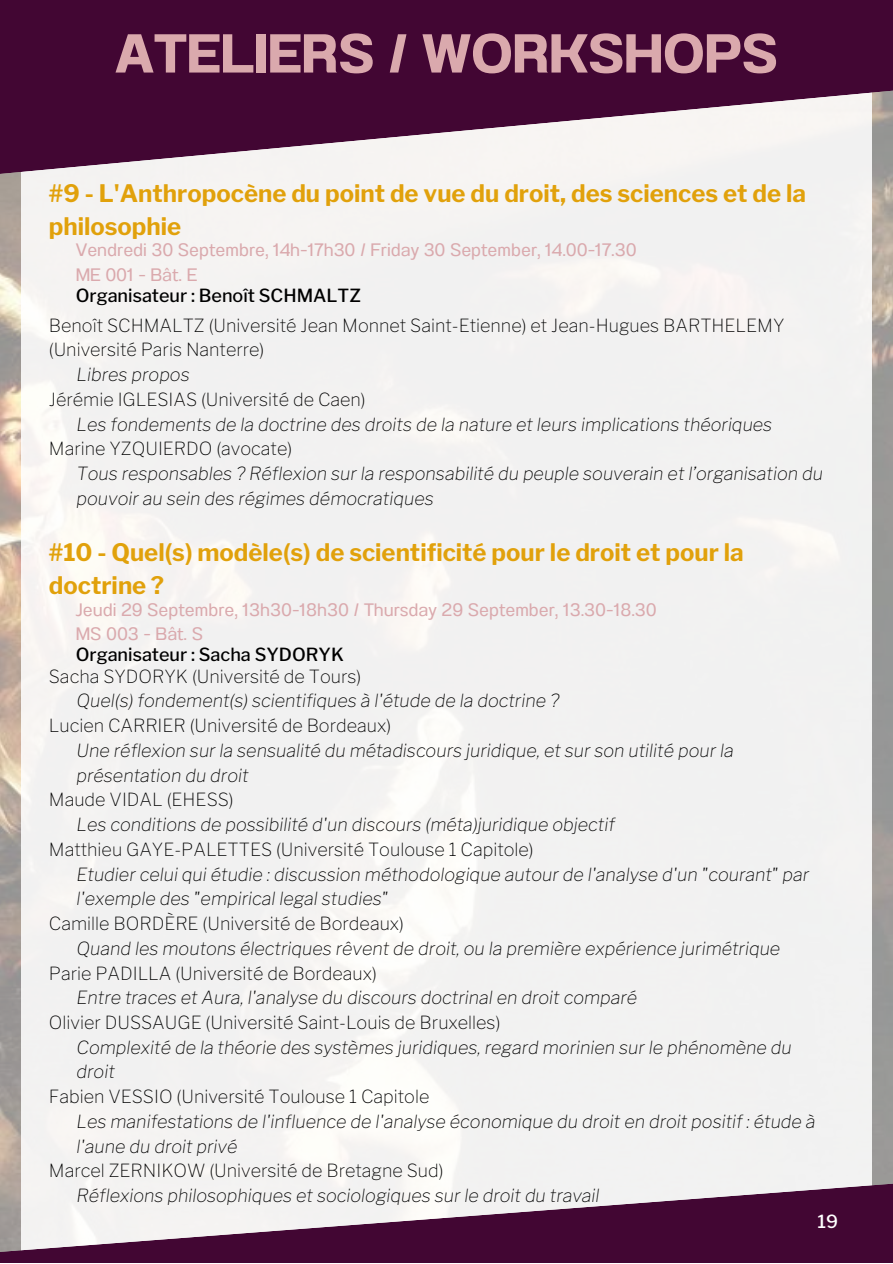
<style>
.page{position:relative;width:893px;height:1264px;background:#fff}
.page>*{position:absolute;margin:0;border:0;box-sizing:border-box;transform-origin:0 0}
.t1{font:700 54.6px "Anantason";color:#daa9ad}
.t2{font:700 24px/32.5px "Libre Franklin";color:#e1a10b}
.t3{font:italic 100 18px/24.8px "Libre Franklin";color:#000}
.t4{font:100 18px/24.8px "Libre Franklin";color:#000}
.t5{font:18px/24.8px "Anantason";color:#daa9ad}
.t6{font:500 18px "Libre Franklin";color:#000}
.t7{font:500 18px "Libre Franklin";color:#fff}
</style>
<div class="page">
<img style="left:0;top:190px;width:892px;height:975px">
<div style="left:21px;top:41px;width:850px;height:1221px;background:#f2f1f1"></div>
<svg style="left:0;top:0;width:892px;height:190px;fill:#420633"></svg>
<svg style="left:0;top:1165px;width:892px;height:97px"></svg>
<h1 class="t1" style="left:115px;top:22px;width:664px">ATELIERS / WORKSHOPS</h1>
<h2 class="t2" style="left:49px;top:177px;width:758px">#9 - L'Anthropocène du point de vue du droit, des sciences et de la philosophie</h2>
<p class="t5" style="left:76px;top:238px;width:562px">Vendredi 30 Septembre, 14h-17h30 / Friday 30 September, 14.00-17.30<br>ME 001 - Bât. E</p>
<p class="t6" style="left:76px;top:285px;width:287px">Organisateur : Benoît SCHMALTZ</p>
<p class="t4" style="left:49px;top:313px;width:737px">Benoît SCHMALTZ (Université Jean Monnet Saint-Etienne) et Jean-Hugues BARTHELEMY (Université Paris Nanterre)</p>
<p class="t3" style="left:77px;top:362px;width:115px">Libres propos</p>
<p class="t4" style="left:49px;top:387px;width:318px">Jérémie IGLESIAS (Université de Caen)</p>
<p class="t3" style="left:77px;top:411px;width:697px">Les fondements de la doctrine des droits de la nature et leurs implications théoriques</p>
<p class="t4" style="left:49px;top:436px;width:245px">Marine YZQUIERDO (avocate)</p>
<p class="t3" style="left:77px;top:461px;width:747px">Tous responsables ? Réflexion sur la responsabilité du peuple souverain et l’organisation du pouvoir au sein des régimes démocratiques</p>
<h2 class="t2" style="left:49px;top:536px;width:696px">#10 - Quel(s) modèle(s) de scientificité pour le droit et pour la doctrine ?</h2>
<p class="t5" style="left:76px;top:597px;width:582px">Jeudi 29 Septembre, 13h30-18h30 / Thursday 29 September, 13.30-18.30<br>MS 003 - Bât. S</p>
<p class="t6" style="left:76px;top:643px;width:269px">Organisateur : Sacha SYDORYK</p>
<p class="t4" style="left:49px;top:663px;width:314px">Sacha SYDORYK (Université de Tours)</p>
<p class="t3" style="left:77px;top:688px;width:484px">Quel(s) fondement(s) scientifiques à l'étude de la doctrine ?</p>
<p class="t4" style="left:49px;top:713px;width:344px">Lucien CARRIER (Université de Bordeaux)</p>
<p class="t3" style="left:77px;top:738px;width:658px">Une réflexion sur la sensualité du métadiscours juridique, et sur son utilité pour la présentation du droit</p>
<p class="t4" style="left:49px;top:787px;width:186px">Maude VIDAL (EHESS)</p>
<p class="t3" style="left:77px;top:812px;width:539px">Les conditions de possibilité d'un discours (méta)juridique objectif</p>
<p class="t4" style="left:49px;top:837px;width:486px">Matthieu GAYE-PALETTES (Université Toulouse 1 Capitole)</p>
<p class="t3" style="left:77px;top:861px;width:734px">Etudier celui qui étudie : discussion méthodologique autour de l'analyse d'un "courant" par l'exemple des "empirical legal studies"</p>
<p class="t4" style="left:49px;top:911px;width:356px">Camille BORDÈRE (Université de Bordeaux)</p>
<p class="t3" style="left:77px;top:935px;width:705px">Quand les moutons électriques rêvent de droit, ou la première expérience jurimétrique</p>
<p class="t4" style="left:49px;top:960px;width:329px">Parie PADILLA (Université de Bordeaux)</p>
<p class="t3" style="left:77px;top:985px;width:562px">Entre traces et Aura, l'analyse du discours doctrinal en droit comparé</p>
<p class="t4" style="left:49px;top:1010px;width:453px">Olivier DUSSAUGE (Université Saint-Louis de Bruxelles)</p>
<p class="t3" style="left:77px;top:1034px;width:716px">Complexité de la théorie des systèmes juridiques, regard morinien sur le phénomène du droit</p>
<p class="t4" style="left:49px;top:1084px;width:382px">Fabien VESSIO (Université Toulouse 1 Capitole</p>
<p class="t3" style="left:77px;top:1109px;width:740px">Les manifestations de l'influence de l'analyse économique du droit en droit positif : étude à l'aune du droit privé</p>
<p class="t4" style="left:49px;top:1158px;width:396px">Marcel ZERNIKOW (Université de Bretagne Sud)</p>
<p class="t3" style="left:77px;top:1183px;width:524px">Réflexions philosophiques et sociologiques sur le droit du travail</p>
<p class="t7" style="left:817px;top:1210px;width:22px">19</p>
</div>
